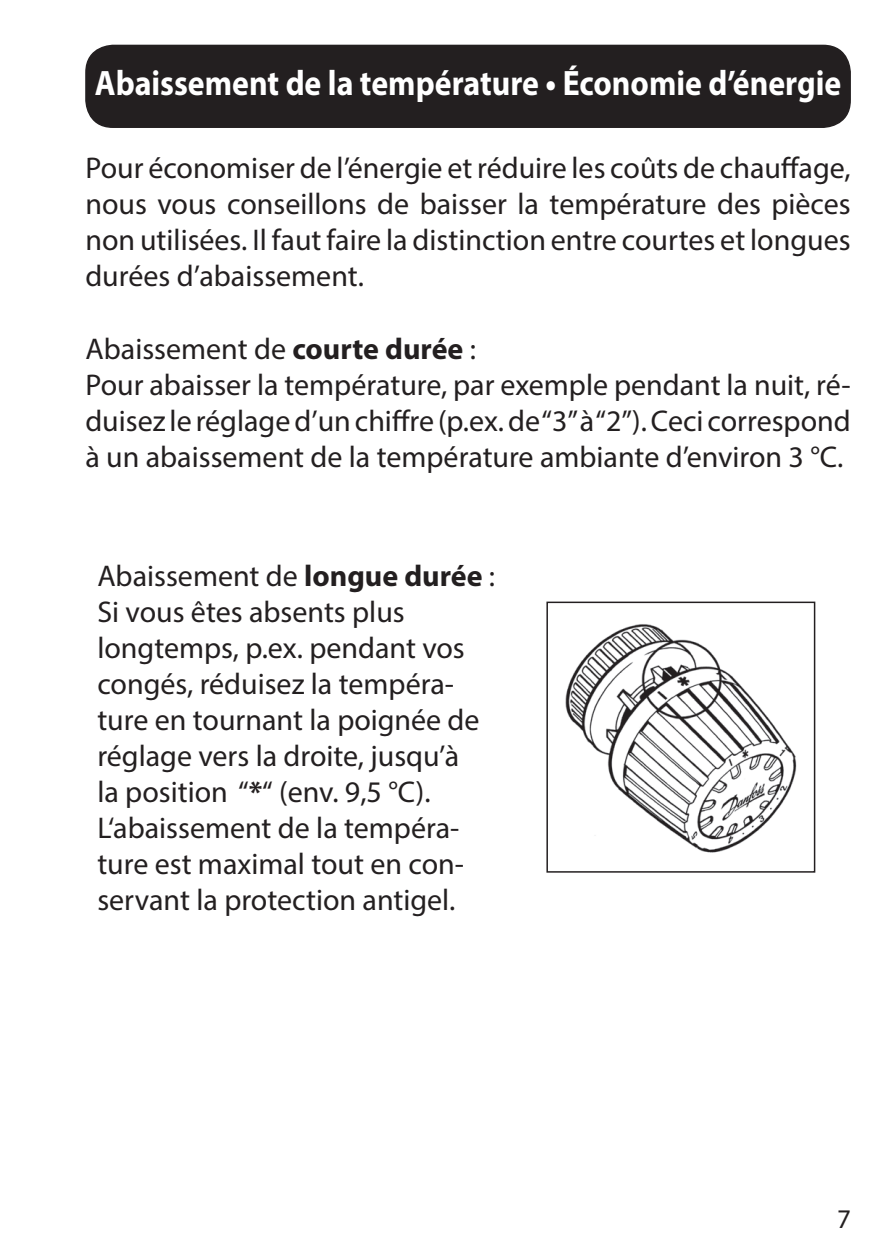
<style>
.page{position:relative;width:893px;height:1259px;background:#fff}
.page>*{position:absolute;margin:0;border:0;box-sizing:border-box;transform-origin:0 0}
.t1{font:700 35.4px "Myriad Pro";color:#fff;scale:.9 1}
.t2{font:30px/36px "Myriad Pro";color:#231f20}
.t3{font:27px "Myriad Pro";color:#231f20}
.s1{font-weight:700}
</style>
<div class="page">
<div style="left:86px;top:45px;width:764px;height:82px;background:#231f20;border-radius:27px"></div>
<div style="left:85px;top:45px;width:766px;height:83px;border:2px solid #231f20;border-radius:27px"></div>
<img style="left:565px;top:624px;width:232px;height:229px">
<div style="left:546px;top:601px;width:269px;height:271px;border:2px solid #231f20"></div>
<p class="t1" style="left:95px;top:60px;width:830px">Abaissement de la température • Économie d’énergie</p>
<p class="t2" style="left:85px;top:149px;width:767px;text-align:justify">Pour économiser de l’énergie et réduire les coûts de chauffage, nous vous conseillons de baisser la température des pièces non utilisées. Il faut faire la distinction entre courtes et longues durées d’abaissement.</p>
<p class="t2" style="left:85px;top:330px;width:767px">Abaissement de <span class="s1">courte durée</span> :<br>Pour abaisser la température, par exemple pendant la nuit, ré&shy;duisez le réglage d’un chiffre (p.ex. de “3” à “2”). Ceci correspond à un abaissement de la température ambiante d’environ 3 °C.</p>
<p class="t2" style="left:97px;top:558px;width:399px">Abaissement de <span class="s1">longue durée</span> :<br>Si vous êtes absents plus longtemps, p.ex. pendant vos congés, réduisez la tempéra&shy;ture en tournant la poignée de réglage vers la droite, jusqu’à<br>la position “<span class="s1">*</span>“ (env. 9,5 °C).<br>L‘abaissement de la tempéra&shy;ture est maximal tout en con&shy;servant la protection antigel.</p>
<p class="t3" style="left:837px;top:1202px;width:15px">7</p>
</div>
